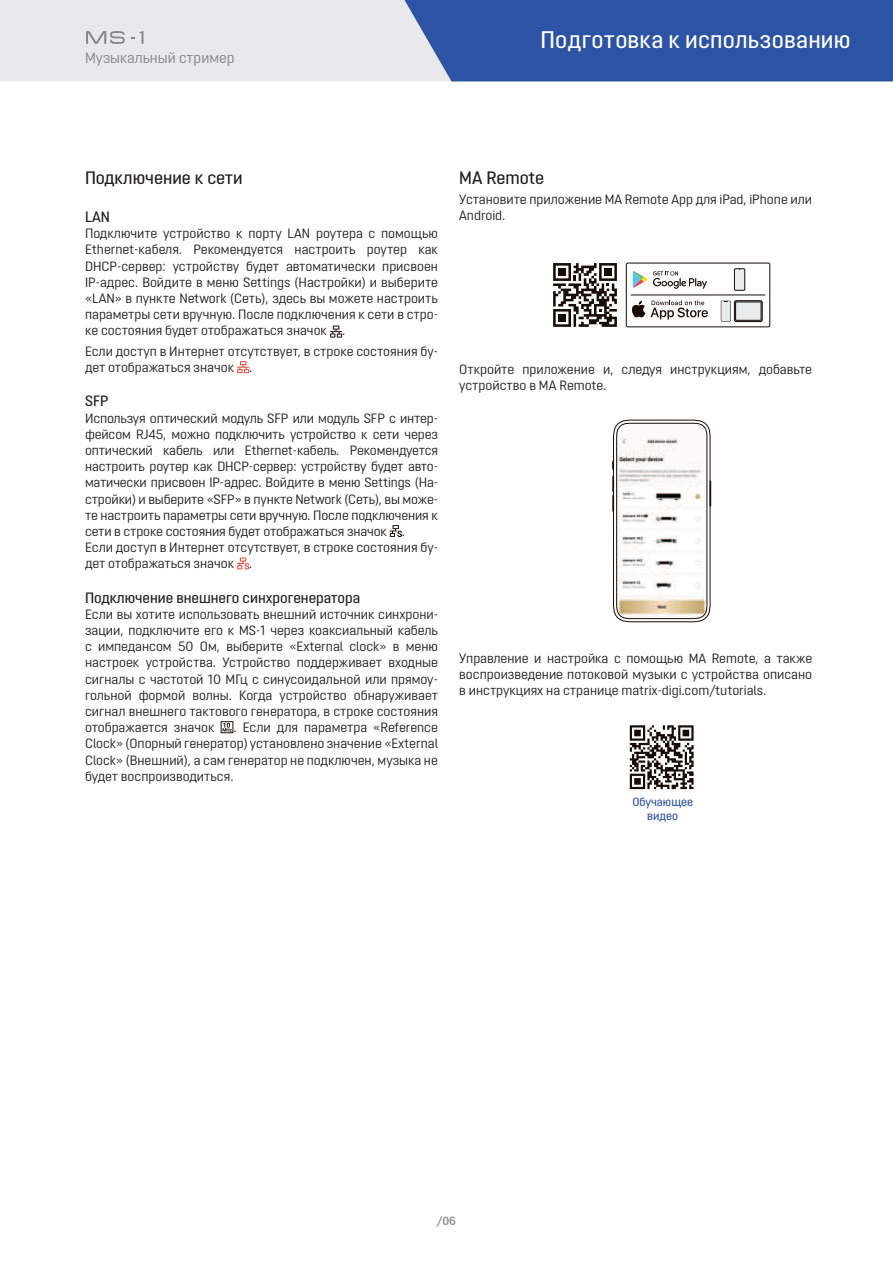
<style>
.page{position:relative;width:893px;height:1263px;background:#fff}
.page>*{position:absolute;margin:0;border:0;box-sizing:border-box;transform-origin:0 0}
.t1{font:500 24px "Opinion Pro";letter-spacing:.01em;color:#fff}
.t2{font:500 18px "Opinion Pro";color:#231f20}
.t3{font:500 15px "Opinion Pro";color:#231f20}
.t4{font:15px "Opinion Pro";color:#83868b}
.t5{font:13.5px/16.2px "Opinion Pro";letter-spacing:-.01em;color:#231f20;text-align:justify}
.t6{font:500 12px/14.4px "Opinion Pro";color:#2c53a4;text-align:center}
.t7{font:700 12px "Opinion Pro";color:#939598}
</style>
<div class="page">
<div style="left:0;top:0;width:893px;height:81px;background:#e9e9eb"></div>
<div style="left:404px;top:0;width:489px;height:81px;background:#2c53a4"></div>
<svg style="left:86px;top:31px;width:39px;height:13px"></svg>
<svg style="left:131px;top:31px;width:12px;height:13px"></svg>
<div style="left:626px;top:263px;width:144px;height:64px;border:1px solid #180b08;border-radius:2px"></div>
<svg style="left:553px;top:263px;width:64px;height:64px"></svg>
<svg style="left:632px;top:301px;width:13px;height:16px"></svg>
<svg style="left:651px;top:300px;width:57px;height:19px"></svg>
<svg style="left:653px;top:271px;width:54px;height:18px"></svg>
<svg style="left:633px;top:271px;width:14px;height:16px"></svg>
<hr style="left:631px;top:294px;width:134px;height:1px;background:#180b08">
<svg style="left:733px;top:268px;width:13px;height:23px"></svg>
<svg style="left:721px;top:301px;width:10px;height:21px"></svg>
<div style="left:734px;top:300px;width:28px;height:22px;border:1px solid #180b08;border-radius:2px"></div>
<div style="left:736px;top:302px;width:25px;height:18px;background:#e9eaeb"></div>
<div style="left:735px;top:302px;width:26px;height:18px;border:1px solid #180b08"></div>
<svg style="left:630px;top:725px;width:64px;height:64px"></svg>
<svg style="left:612px;top:419px;width:99px;height:204px"></svg>
<svg style="left:330px;top:326px;width:12px;height:12px"></svg>
<svg style="left:237px;top:361px;width:12px;height:12px"></svg>
<svg style="left:390px;top:525px;width:12px;height:12px"></svg>
<svg style="left:237px;top:557px;width:12px;height:12px"></svg>
<svg style="left:221px;top:721px;width:12px;height:12px"></svg>
<p class="t4" style="left:85px;top:49px;width:151px">Музыкальный стример</p>
<h1 class="t1" style="left:541px;top:26px;width:311px">Подготовка к использованию</h1>
<h2 class="t2" style="left:85px;top:167px;width:159px">Подключение к сети</h2>
<p class="t3" style="left:85px;top:208px;width:26px">LAN</p>
<p class="t5" style="left:85px;top:225px;width:354px">Подключите устройство к порту LAN роутера с помощью Ethernet-кабеля. Рекомендуется настроить роутер как DHCP-сервер: устройству будет автоматически присвоен IP-адрес. Войдите в меню Settings (Настройки) и выберите «LAN» в пункте Network (Сеть), здесь вы можете настроить параметры сети вручную. После подключения к сети в стро&shy;ке состояния будет отображаться значок .</p>
<p class="t5" style="left:85px;top:343px;width:354px">Если доступ в Интернет отсутствует, в строке состояния бу&shy;дет отображаться значок .</p>
<p class="t3" style="left:85px;top:392px;width:25px">SFP</p>
<p class="t5" style="left:85px;top:410px;width:354px;text-align:left">Используя оптический модуль SFP или модуль SFP с интер&shy;фейсом RJ45, можно подключить устройство к сети через оптический кабель или Ethernet-кабель. Рекомендуется настроить роутер как DHCP-сервер: устройству будет авто&shy;матически присвоен IP-адрес. Войдите в меню Settings (На&shy;стройки) и выберите «SFP» в пункте Network (Сеть), вы може&shy;те настроить параметры сети вручную. После подключения к сети в строке состояния будет отображаться значок .<br>Если доступ в Интернет отсутствует, в строке состояния бу&shy;дет отображаться значок .</p>
<p class="t3" style="left:85px;top:589px;width:277px">Подключение внешнего синхрогенератора</p>
<p class="t5" style="left:85px;top:606px;width:354px">Если вы хотите использовать внешний источник синхрони&shy;зации, подключите его к MS-1 через коаксиальный кабель с импедансом 50 Ом, выберите «External clock» в меню настроек устройства. Устройство поддерживает входные сигналы с частотой 10 МГц с синусоидальной или прямоу&shy;гольной формой волны. Когда устройство обнаруживает сигнал внешнего тактового генератора, в строке состояния отображается значок</p>
<p class="t5" style="left:85px;top:719px;width:354px;text-indent:148px">. Если для параметра «Reference Clock» (Опорный генератор) установлено значение «External Clock» (Внешний), а сам генератор не подключен, музыка не будет воспроизводиться.</p>
<h2 class="t2" style="left:459px;top:167px;width:87px">MA Remote</h2>
<p class="t5" style="left:459px;top:191px;width:354px">Установите приложение MA Remote App для iPad, iPhone или<br>Android.</p>
<p class="t5" style="left:459px;top:361px;width:354px">Откройте приложение и, следуя инструкциям, добавьте устройство в MA Remote.</p>
<p class="t5" style="left:459px;top:650px;width:354px">Управление и настройка с помощью MA Remote, а также воспроизведение потоковой музыки с устройства описано в инструкциях на странице matrix-digi.com/tutorials.</p>
<p class="t6" style="left:632px;top:794px;width:62px">Обучающее видео</p>
<p class="t7" style="left:437px;top:1213px;width:21px">/06</p>
</div>
